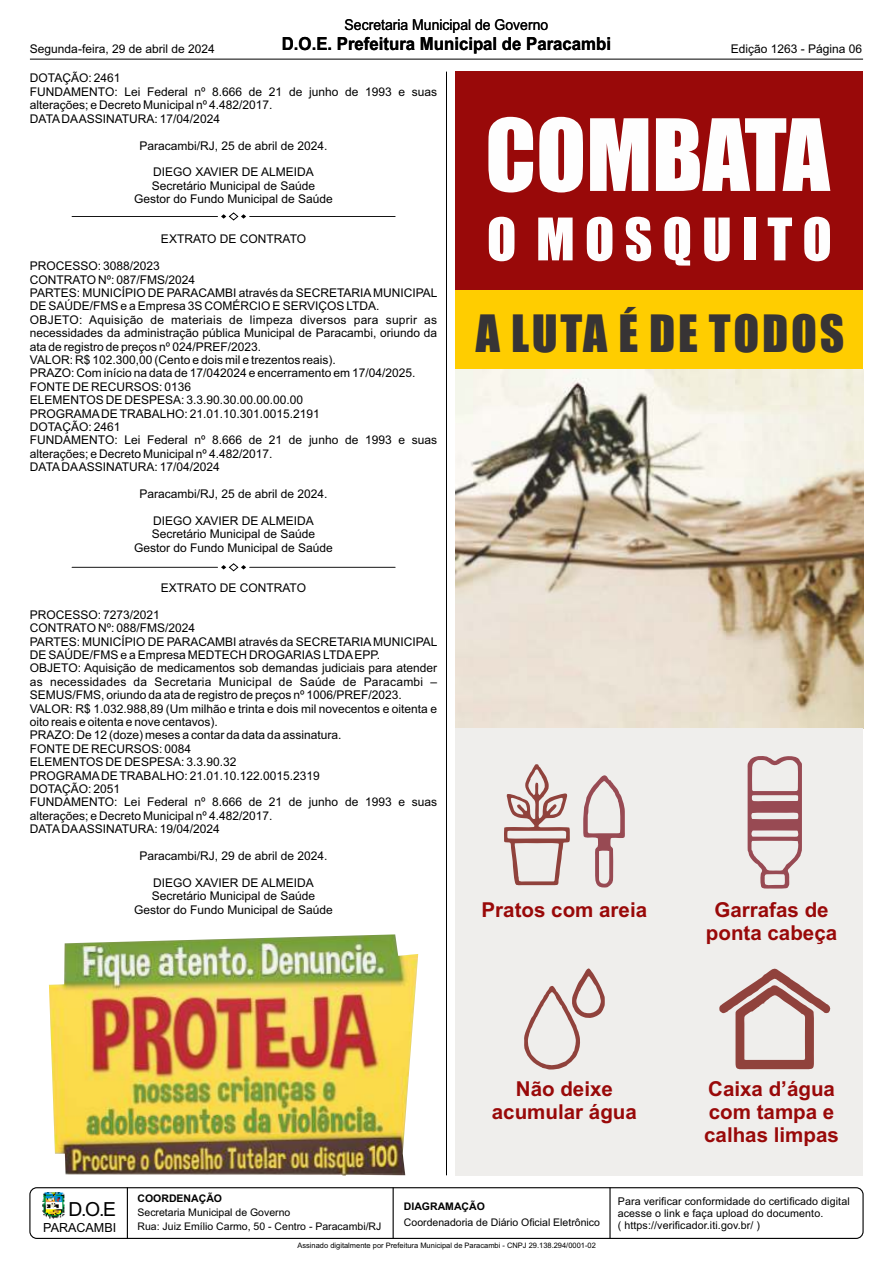
<style>
.page{position:relative;width:893px;height:1263px;background:#fff}
.page>*{position:absolute;margin:0;border:0;box-sizing:border-box;transform-origin:0 0}
.t1{font:91.8px "Impact";color:#fefefe}
.t2{font:54.15px "Impact";letter-spacing:.185em;color:#fefefe}
.t3{font:47.55px "Impact";letter-spacing:.055em;color:#373435}
.t4{font:700 20.55px/23px "Arial";color:#990909;text-align:center}
.t5{font:19.35px "Arial";color:#000}
.t6{font:700 18px "Arial";color:#000;scale:.93 1}
.t7{font:15px "Arial";color:#000;scale:.93 1}
.t8{font:12.6px "Arial";color:#000}
.t9{font:12px/13.4px "Arial";color:#000}
.t10{font:10.65px/11.9px "Arial";letter-spacing:.01em;color:#000}
.t11{font:10.5px/13.8px "Arial";color:#000}
.t12{font:700 10.5px "Arial";color:#000}
.t13{font:7.5px "Arial";color:#000}
</style>
<div class="page">
<img style="left:42px;top:1192px;width:23px;height:27px">
<div style="left:29px;top:1187px;width:835px;height:52px;border:1px solid #000;border-radius:7px"></div>
<hr style="left:609px;top:1187px;width:2px;height:52px;background:#000">
<hr style="left:127px;top:1187px;width:1px;height:52px;background:#000">
<hr style="left:393px;top:1187px;width:1px;height:52px;background:#000">
<hr style="left:30px;top:59px;width:833px;height:1px;background:#000">
<hr style="left:446px;top:72px;width:1px;height:1103px;background:#000">
<img style="left:456px;top:369px;width:407px;height:359px">
<div style="left:456px;top:72px;width:407px;height:218px;background:#990909"></div>
<div style="left:456px;top:728px;width:407px;height:447px;background:#efeeec"></div>
<svg style="left:719px;top:968px;width:112px;height:102px"></svg>
<svg style="left:524px;top:968px;width:81px;height:102px"></svg>
<svg style="left:747px;top:756px;width:55px;height:133px"></svg>
<svg style="left:583px;top:775px;width:42px;height:113px"></svg>
<svg style="left:504px;top:764px;width:66px;height:122px"></svg>
<div style="left:456px;top:290px;width:407px;height:79px;background:#ffcd00"></div>
<img style="left:49px;top:934px;width:369px;height:241px">
<hr style="left:72px;top:567px;width:145px;height:1px;background:#000">
<hr style="left:250px;top:567px;width:145px;height:1px;background:#000">
<svg style="left:221px;top:563px;width:25px;height:9px"></svg>
<hr style="left:72px;top:216px;width:145px;height:1px;background:#000">
<hr style="left:250px;top:216px;width:145px;height:1px;background:#000">
<svg style="left:221px;top:212px;width:25px;height:9px"></svg>
<p class="t7" style="left:345px;top:19px;width:220px">Secretaria Municipal de Governo</p>
<p class="t9" style="left:30px;top:44px;width:186px">Segunda-feira, 29 de abril de 2024</p>
<h3 class="t6" style="left:282px;top:37px;width:355px">D.O.E. Prefeitura Municipal de Paracambi</h3>
<p class="t9" style="left:731px;top:43px;width:133px">Edição 1263 - Página 06</p>
<p class="t9" style="left:30px;top:73px;width:409px">DOTAÇÃO: 2461<br>FUNDAMENTO: Lei Federal nº 8.666 de 21 de junho de 1993 e suas alterações; e Decreto Municipal nº 4.482/2017.<br>DATADAASSINATURA: 17/04/2024</p>
<p class="t9" style="left:139px;top:140px;width:190px">Paracambi/RJ, 25 de abril de 2024.</p>
<p class="t9" style="left:134px;top:167px;width:200px;text-align:center">DIEGO XAVIER DE ALMEIDA<br>Secretário Municipal de Saúde<br>Gestor do Fundo Municipal de Saúde</p>
<p class="t9" style="left:161px;top:234px;width:147px">EXTRATO DE CONTRATO</p>
<p class="t9" style="left:30px;top:260px;width:409px">PROCESSO: 3088/2023<br>CONTRATO Nº: 087/FMS/2024<br>PARTES: MUNICÍPIO DE PARACAMBI através da SECRETARIAMUNICIPAL DE SAÚDE/FMS e a Empresa 3S COMÉRCIO E SERVIÇOS LTDA.<br>OBJETO: Aquisição de materiais de limpeza diversos para suprir as necessidades da administração pública Municipal de Paracambi, oriundo da ata de registro de preços nº 024/PREF/2023.<br>VALOR: R$ 102.300,00 (Cento e dois mil e trezentos reais).<br>PRAZO: Com início na data de 17/042024 e encerramento em 17/04/2025.<br>FONTE DE RECURSOS: 0136<br>ELEMENTOS DE DESPESA: 3.3.90.30.00.00.00.00<br>PROGRAMADE TRABALHO: 21.01.10.301.0015.2191<br>DOTAÇÃO: 2461<br>FUNDAMENTO: Lei Federal nº 8.666 de 21 de junho de 1993 e suas alterações; e Decreto Municipal nº 4.482/2017.<br>DATADAASSINATURA: 17/04/2024</p>
<p class="t9" style="left:139px;top:488px;width:190px">Paracambi/RJ, 25 de abril de 2024.</p>
<p class="t9" style="left:134px;top:515px;width:200px;text-align:center">DIEGO XAVIER DE ALMEIDA<br>Secretário Municipal de Saúde<br>Gestor do Fundo Municipal de Saúde</p>
<p class="t9" style="left:161px;top:582px;width:147px">EXTRATO DE CONTRATO</p>
<p class="t9" style="left:30px;top:609px;width:409px">PROCESSO: 7273/2021<br>CONTRATO Nº: 088/FMS/2024<br>PARTES: MUNICÍPIO DE PARACAMBI através da SECRETARIAMUNICIPAL DE SAÚDE/FMS e a Empresa MEDTECH DROGARIAS LTDAEPP.<br>OBJETO: Aquisição de medicamentos sob demandas judiciais para atender as necessidades da Secretaria Municipal de Saúde de Paracambi – SEMUS/FMS, oriundo da ata de registro de preços nº 1006/PREF/2023.<br>VALOR: R$ 1.032.988,89 (Um milhão e trinta e dois mil novecentos e oitenta e oito reais e oitenta e nove centavos).<br>PRAZO: De 12 (doze) meses a contar da data da assinatura.<br>FONTE DE RECURSOS: 0084<br>ELEMENTOS DE DESPESA: 3.3.90.32<br>PROGRAMADE TRABALHO: 21.01.10.122.0015.2319<br>DOTAÇÃO: 2051<br>FUNDAMENTO: Lei Federal nº 8.666 de 21 de junho de 1993 e suas alterações; e Decreto Municipal nº 4.482/2017.<br>DATADAASSINATURA: 19/04/2024</p>
<p class="t9" style="left:139px;top:850px;width:190px">Paracambi/RJ, 29 de abril de 2024.</p>
<p class="t9" style="left:134px;top:877px;width:200px;text-align:center">DIEGO XAVIER DE ALMEIDA<br>Secretário Municipal de Saúde<br>Gestor do Fundo Municipal de Saúde</p>
<h1 class="t1" style="left:485px;top:118px;width:346px">COMBATA</h1>
<h2 class="t2" style="left:487px;top:218px;width:347px">O MOSQUITO</h2>
<h3 class="t3" style="left:476px;top:314px;width:370px">A LUTA É DE TODOS</h3>
<h3 class="t4" style="left:482px;top:900px;width:167px">Pratos com areia</h3>
<h3 class="t4" style="left:706px;top:900px;width:133px">Garrafas de ponta cabeça</h3>
<h3 class="t5" style="left:69px;top:1201px;width:49px">D.O.E</h3>
<p class="t8" style="left:43px;top:1222px;width:74px">PARACAMBI</p>
<p class="t12" style="left:137px;top:1195px;width:86px">COORDENAÇÃO</p>
<p class="t11" style="left:137px;top:1206px;width:245px">Secretaria Municipal de Governo<br>Rua: Juiz Emílio Carmo, 50 - Centro - Paracambi/RJ</p>
<h3 class="t4" style="left:492px;top:1079px;width:147px">Não deixe acumular água</h3>
<h3 class="t4" style="left:704px;top:1079px;width:136px;text-align:left">Caixa d’água com tampa e calhas limpas</h3>
<p class="t12" style="left:404px;top:1202px;width:83px">DIAGRAMAÇÃO</p>
<p class="t11" style="left:404px;top:1216px;width:198px">Coordenadoria de Diário Oficial Eletrônico</p>
<p class="t10" style="left:618px;top:1196px;width:233px">Para verificar conformidade do certificado digital acesse o link e faça upload do documento.<br>( https://verificador.iti.gov.br/ )</p>
<p class="t13" style="left:297px;top:1242px;width:300px">Assinado digitalmente por Prefeitura Municipal de Paracambi - CNPJ 29.138.294/0001-02</p>
</div>
